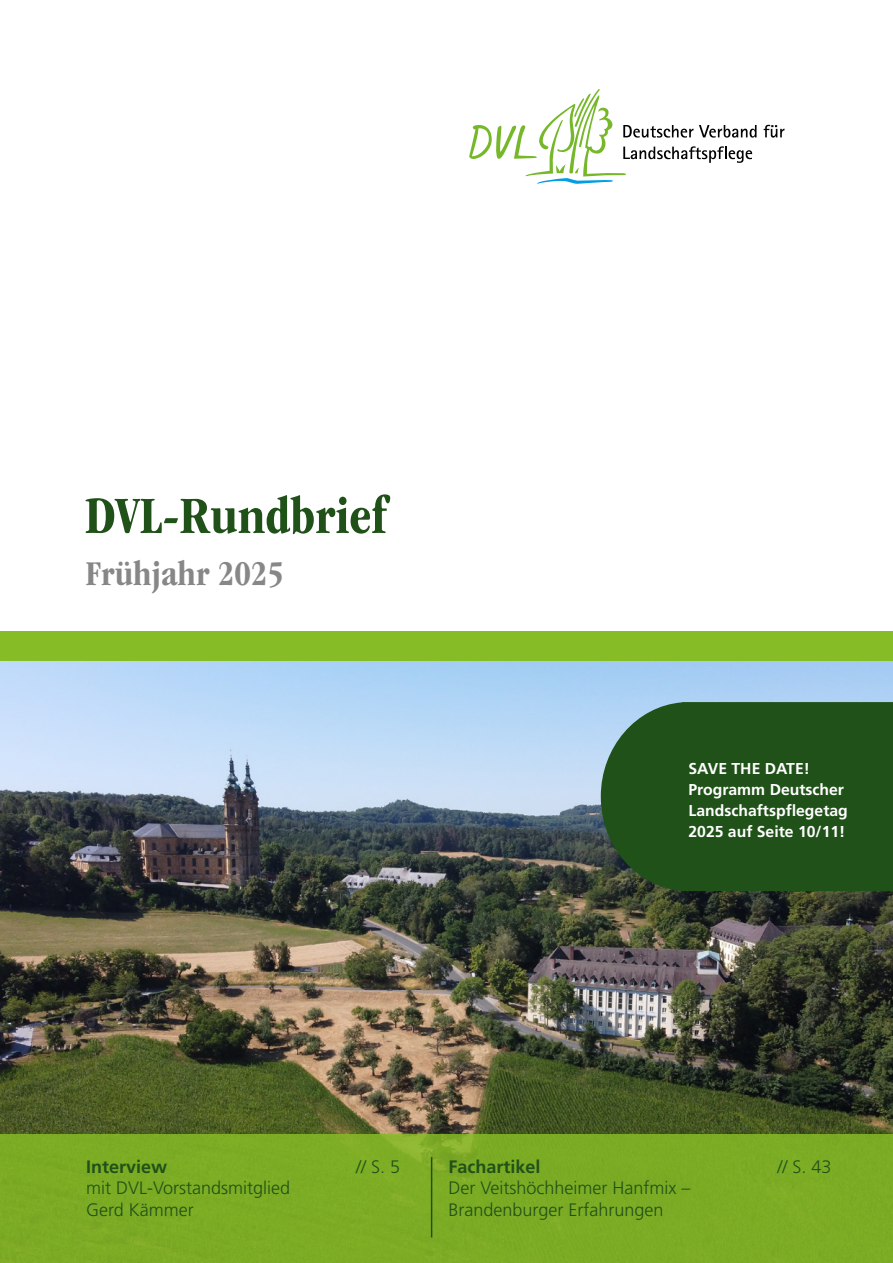
<style>
.page{position:relative;width:893px;height:1263px;background:#fff}
.page>*{position:absolute;margin:0;border:0;box-sizing:border-box;transform-origin:0 0}
.Titelseite-Titel{font:700 condensed 54px "ITC Garamond Std";color:#205118}
.Titelseite-Untertitel{font:700 condensed 36px "ITC Garamond Std";color:#878787}
.H1_ohne_Inhalt_TITEL{font:300 18px/21.6px "Frutiger LT Std";color:#205118}
.H1_ohne_Inhalt_TITEL-2{font:700 18px "Frutiger LT Std";color:#205118}
.paragraph{font:700 15.75px/21px "Frutiger LT Std";color:#fff}
</style>
<div class="page">
<img style="left:0;top:661px;width:893px;height:473px">
<div style="left:0;top:1134px;width:893px;height:129px;background:#7cac24"></div>
<svg style="left:764px;top:125px;width:20px;height:13px"></svg>
<svg style="left:469px;top:89px;width:287px;height:95px"></svg>
<div style="left:0;top:631px;width:893px;height:30px;background:#86bc25"></div>
<hr style="left:431px;top:1157px;width:1px;height:80px;background:#205118">
<div style="left:601px;top:702px;width:292px;height:189px;background:#205118"></div>
<h1 class="Titelseite-Titel" style="left:85px;top:485px;width:303px">DVL-Rundbrief</h1>
<h2 class="Titelseite-Untertitel" style="left:86px;top:554px;width:200px">Frühjahr 2025</h2>
<p class="paragraph" style="left:688px;top:758px;width:161px">SAVE THE DATE!<br>Programm Deutscher<br>Landschaftspflegetag<br>2025 auf Seite 10/11!</p>
<h2 class="H1_ohne_Inhalt_TITEL-2" style="left:86px;top:1156px;width:83px">Interview</h2>
<h2 class="H1_ohne_Inhalt_TITEL" style="left:356px;top:1156px;width:46px">// S. 5</h2>
<h2 class="H1_ohne_Inhalt_TITEL" style="left:86px;top:1177px;width:205px">mit DVL-Vorstandsmitglied<br>Gerd Kämmer</h2>
<h2 class="H1_ohne_Inhalt_TITEL-2" style="left:448px;top:1156px;width:94px">Fachartikel</h2>
<h2 class="H1_ohne_Inhalt_TITEL" style="left:777px;top:1156px;width:56px">// S. 43</h2>
<h2 class="H1_ohne_Inhalt_TITEL" style="left:448px;top:1177px;width:244px">Der Veitshöchheimer Hanfmix –<br>Brandenburger Erfahrungen</h2>
</div>
